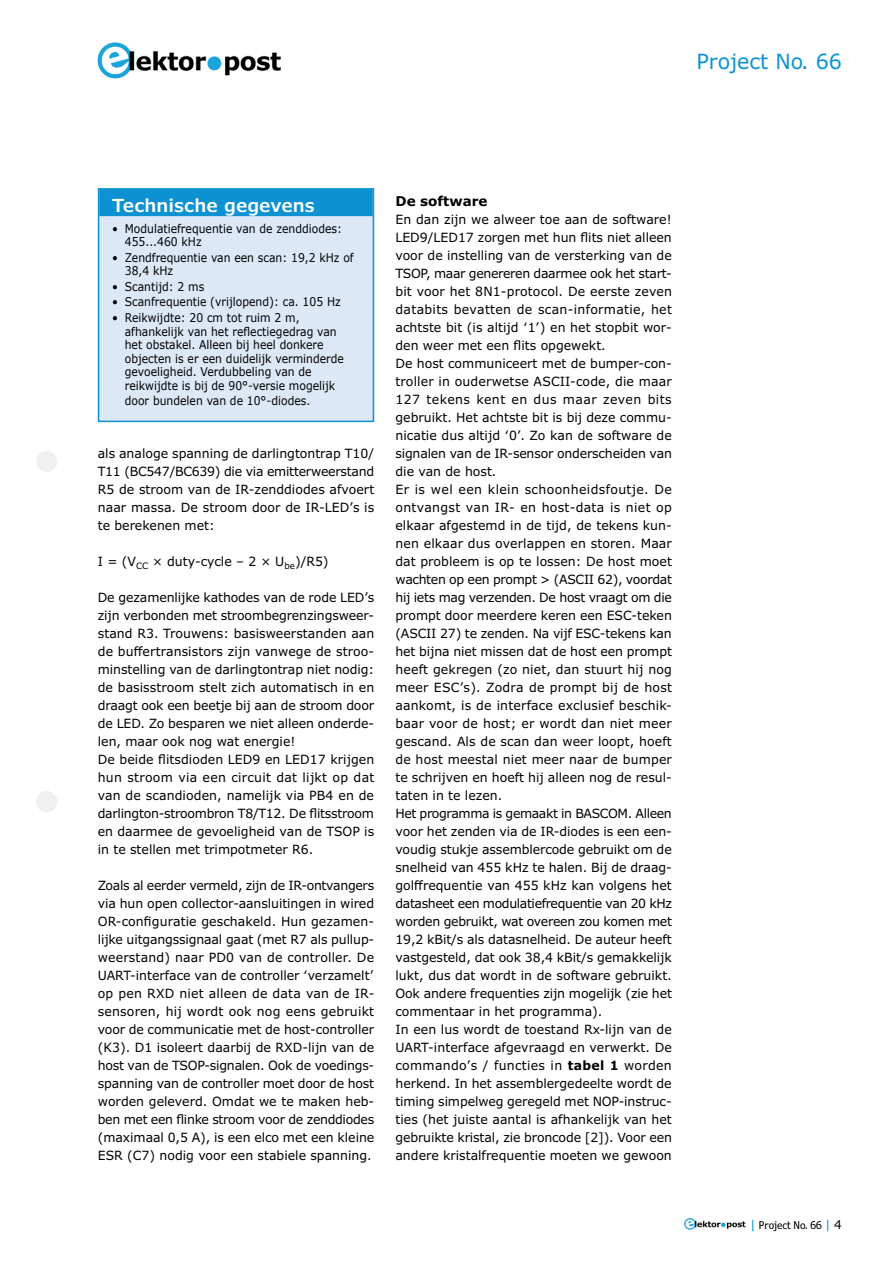
<style>
.page{position:relative;width:893px;height:1263px;background:#fff}
.page>*{position:absolute;margin:0;border:0;box-sizing:border-box;transform-origin:0 0}
.t1{font:21px "Verdana Pro";color:#0c92d2}
.text_frame_heading_i{font:600 18px "Verdana Pro";color:#fff}
.paragraph_heading{font:700 13.5px "Verdana Pro";color:#000}
.bodytext{font:12.75px/18px "Verdana Pro";color:#000;text-align:justify}
.t2{font:12px/13.5px "Verdana";color:#000;scale:.9 1}
.t3{font:condensed 10.8px "Verdana Pro";color:#000}
.s1{font-weight:700}
.s2{font-stretch:normal;font-size:12.15px;color:#0c92d2}
.s3{font-stretch:normal;font-size:12.15px}
</style>
<div class="page">
<div style="left:36px;top:451px;width:21px;height:21px;background:#f0f0f0;border-radius:50%"></div>
<div style="left:36px;top:791px;width:21px;height:21px;background:#f0f0f0;border-radius:50%"></div>
<img style="left:685px;top:1218px;width:61px;height:12px">
<img style="left:98px;top:43px;width:183px;height:36px">
<div style="left:99px;top:189px;width:274px;height:232px;background:#dde8f7"></div>
<div style="left:99px;top:189px;width:274px;height:27px;background:#0c92d2"></div>
<div style="left:98px;top:188px;width:276px;height:234px;border:2px solid #0c92d2"></div>
<h1 class="t1" style="left:696px;top:48px;width:147px">Project No. 66</h1>
<p class="text_frame_heading_i" style="left:112px;top:194px;width:204px">Technische gegevens</p>
<p class="t2" style="left:125px;top:221px;width:243px;text-indent:-13px">• Modulatiefrequentie van de zenddiodes:<br>455...460 kHz</p>
<p class="t2" style="left:125px;top:250px;width:256px;text-indent:-13px">• Zendfrequentie van een scan: 19,2 kHz of<br>38,4 kHz</p>
<p class="t2" style="left:112px;top:280px;width:104px">• Scantijd: 2 ms</p>
<p class="t2" style="left:112px;top:295px;width:256px">• Scanfrequentie (vrijlopend): ca. 105 Hz</p>
<p class="t2" style="left:125px;top:311px;width:245px;text-indent:-13px">• Reikwijdte: 20 cm tot ruim 2 m, afhankelijk van het reflectiegedrag van het obstakel. Alleen bij heel donkere objecten is er een duidelijk verminderde gevoeligheid. Verdubbeling van de reikwijdte is bij de 90°-versie mogelijk</p>
<p class="t2" style="left:125px;top:393px;width:208px">door bundelen van de 10°-diodes.</p>
<p class="bodytext" style="left:98px;top:445px;width:278px">als analoge spanning de darlingtontrap T10/ T11 (BC547/BC639) die via emitterweerstand R5 de stroom van de IR-zenddiodes afvoert naar massa. De stroom door de IR-LED’s is te berekenen met:</p>
<p class="bodytext" style="left:98px;top:553px;width:232px">I = (V<sub>CC</sub> × duty-cycle – 2 × U<sub>be</sub>)/R5)</p>
<p class="bodytext" style="left:98px;top:589px;width:278px">De gezamenlijke kathodes van de rode LED’s zijn verbonden met stroombegrenzingsweer&shy;stand R3. Trouwens: basisweerstanden aan de buffertransistors zijn vanwege de stroo&shy;minstelling van de darlingtontrap niet nodig: de basisstroom stelt zich automatisch in en draagt ook een beetje bij aan de stroom door de LED. Zo besparen we niet alleen onderde&shy;len, maar ook nog wat energie!</p>
<p class="bodytext" style="left:98px;top:751px;width:278px">De beide flitsdioden LED9 en LED17 krijgen hun stroom via een circuit dat lijkt op dat van de scandioden, namelijk via PB4 en de darlington-stroombron T8/T12. De flitsstroom en daarmee de gevoeligheid van de TSOP is in te stellen met trimpotmeter R6.</p>
<p class="bodytext" style="left:98px;top:877px;width:278px">Zoals al eerder vermeld, zijn de IR-ontvangers via hun open collector-aansluitingen in wired OR-configuratie geschakeld. Hun gezamen&shy;lijke uitgangssignaal gaat (met R7 als pullup&shy;weerstand) naar PD0 van de controller. De UART-interface van de controller ‘verzamelt’ op pen RXD niet alleen de data van de IR&shy;sensoren, hij wordt ook nog eens gebruikt voor de communicatie met de host-controller (K3). D1 isoleert daarbij de RXD-lijn van de host van de TSOP-signalen. Ook de voedings&shy;spanning van de controller moet door de host worden geleverd. Omdat we te maken heb&shy;ben met een flinke stroom voor de zenddiodes (maximaal 0,5 A), is een elco met een kleine ESR (C7) nodig voor een stabiele spanning.</p>
<p class="paragraph_heading" style="left:395px;top:192px;width:93px">De software</p>
<p class="bodytext" style="left:395px;top:211px;width:278px">En dan zijn we alweer toe aan de software!<br>LED9/LED17 zorgen met hun flits niet alleen voor de instelling van de versterking van de TSOP, maar genereren daarmee ook het start&shy;bit voor het 8N1-protocol. De eerste zeven databits bevatten de scan-informatie, het achtste bit (is altijd ‘1’) en het stopbit wor&shy;den weer met een flits opgewekt.</p>
<p class="bodytext" style="left:395px;top:355px;width:278px">De host communiceert met de bumper-con&shy;troller in ouderwetse ASCII-code, die maar 127 tekens kent en dus maar zeven bits gebruikt. Het achtste bit is bij deze commu&shy;nicatie dus altijd ‘0’. Zo kan de software de signalen van de IR-sensor onderscheiden van die van de host.</p>
<p class="bodytext" style="left:395px;top:481px;width:278px">Er is wel een klein schoonheidsfoutje. De ontvangst van IR- en host-data is niet op elkaar afgestemd in de tijd, de tekens kun&shy;nen elkaar dus overlappen en storen. Maar dat probleem is op te lossen: De host moet wachten op een prompt &gt; (ASCII 62), voordat hij iets mag verzenden. De host vraagt om die prompt door meerdere keren een ESC-teken (ASCII 27) te zenden. Na vijf ESC-tekens kan het bijna niet missen dat de host een prompt heeft gekregen (zo niet, dan stuurt hij nog meer ESC’s). Zodra de prompt bij de host aankomt, is de interface exclusief beschik&shy;baar voor de host; er wordt dan niet meer gescand. Als de scan dan weer loopt, hoeft de host meestal niet meer naar de bumper te schrijven en hoeft hij alleen nog de resul&shy;taten in te lezen.</p>
<p class="bodytext" style="left:395px;top:805px;width:278px">Het programma is gemaakt in BASCOM. Alleen voor het zenden via de IR-diodes is een een&shy;voudig stukje assemblercode gebruikt om de snelheid van 455 kHz te halen. Bij de draag&shy;golffrequentie van 455 kHz kan volgens het datasheet een modulatiefrequentie van 20 kHz worden gebruikt, wat overeen zou komen met 19,2 kBit/s als datasnelheid. De auteur heeft vastgesteld, dat ook 38,4 kBit/s gemakkelijk lukt, dus dat wordt in de software gebruikt.<br>Ook andere frequenties zijn mogelijk (zie het commentaar in het programma).</p>
<p class="bodytext" style="left:395px;top:1021px;width:278px">In een lus wordt de toestand Rx-lijn van de UART-interface afgevraagd en verwerkt. De commando’s / functies in <span class="s1">tabel 1</span> worden herkend. In het assemblergedeelte wordt de timing simpelweg geregeld met NOP-instruc&shy;ties (het juiste aantal is afhankelijk van het gebruikte kristal, zie broncode [2]). Voor een andere kristalfrequentie moeten we gewoon</p>
<p class="t3" style="left:750px;top:1218px;width:93px"><span class="s2">|</span> Project No. 66 <span class="s2">|</span> <span class="s3">4</span></p>
</div>
